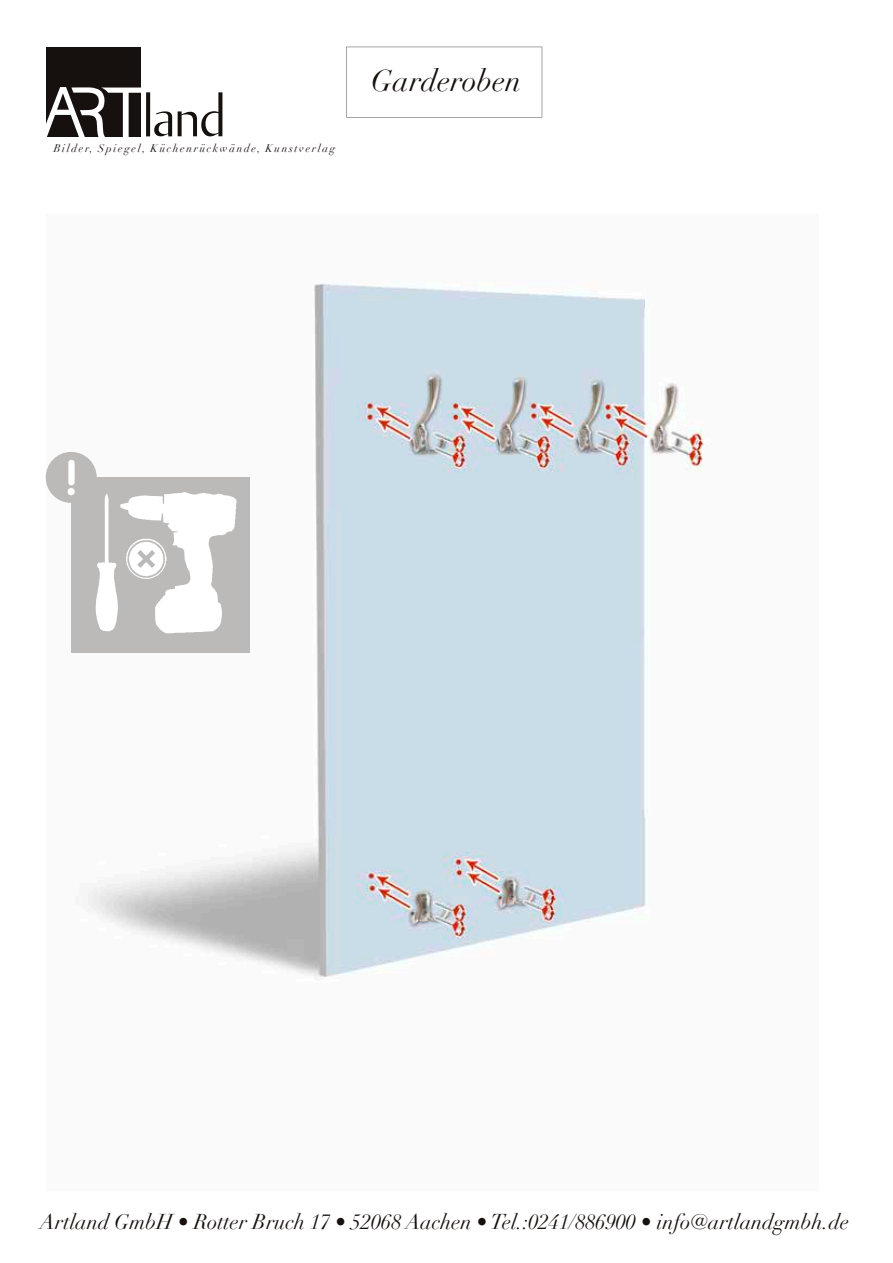
<style>
.page{position:relative;width:893px;height:1263px;background:#fff}
.page>*{position:absolute;margin:0;border:0;box-sizing:border-box;transform-origin:0 0}
.t1{font:52.5px "Apple Casual";color:#fff}
.t2{font:italic 30px "Didot";color:#16100e}
.t3{font:italic 21px "Didot";color:#16100e}
.t4{font:italic 10.95px "Didot";letter-spacing:.155em;color:#16100e}
</style>
<div class="page">
<div style="left:46px;top:47px;width:95px;height:89px;background:#16100e"></div>
<svg style="left:146px;top:92px;width:4px;height:44px"></svg>
<svg style="left:154px;top:111px;width:18px;height:25px"></svg>
<svg style="left:178px;top:92px;width:44px;height:44px"></svg>
<svg style="left:46px;top:87px;width:95px;height:50px"></svg>
<img style="left:46px;top:282px;width:658px;height:696px">
<svg style="left:347px;top:47px;width:195px;height:71px"></svg>
<img style="left:71px;top:477px;width:178px;height:176px">
<div style="left:46px;top:452px;width:51px;height:51px;background:#bcbab9;border-radius:50%"></div>
<img style="left:120px;top:492px;width:105px;height:141px">
<p class="t4" style="left:54px;top:142px;width:283px">Bilder, Spiegel, Küchenrückwände, Kunstverlag</p>
<h2 class="t2" style="left:371px;top:62px;width:151px">Garderoben</h2>
<h1 class="t1" style="left:61px;top:451px;width:20px">!</h1>
<p class="t3" style="left:40px;top:1208px;width:811px">Artland GmbH • Rotter Bruch 17 • 52068 Aachen • Tel.:0241/886900 • info@artlandgmbh.de</p>
</div>
